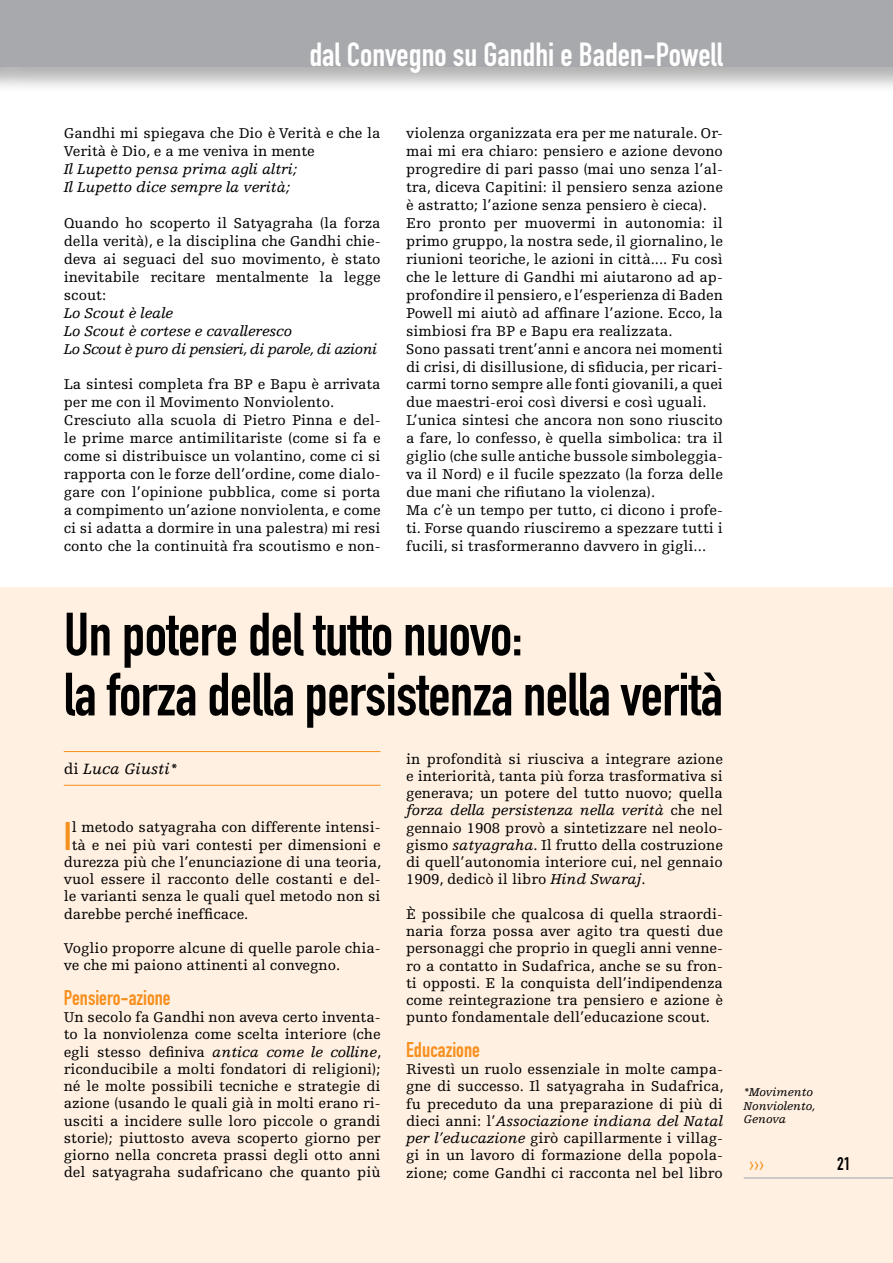
<style>
.page{position:relative;width:893px;height:1263px;background:#fff}
.page>*{position:absolute;margin:0;border:0;box-sizing:border-box;transform-origin:0 0}
.t1{font:60px/60px "DIN Engschrift Std";letter-spacing:-.01em;color:#000}
.t2{font:39.3px "DIN Engschrift Std";color:#f78f1e}
.t3{font:33px "DIN Engschrift Std";color:#fff}
.t4{font:21px "DIN Engschrift Std";color:#f78f1e}
.t5{font:18px "Egyptienne FLT Std";color:#f78f1e}
.t6{font:18px "DIN Engschrift Std";color:#000}
.t7{font:italic 15.75px "Egyptienne FLT Std";color:#000}
.t8{font:15px/17.9px "Egyptienne FLT Std";color:#000;text-align:justify}
.t9{font:italic 15px/17.9px "Egyptienne FLT Std";letter-spacing:-.025em;color:#000}
.t10{font:italic 15px/17.9px "Egyptienne FLT Std";color:#000}
.t11{font:italic 12px/13.5px "Egyptienne FLT Std";color:#000}
.s1{font-style:normal}
.s2{font-style:italic}
</style>
<div class="page">
<div style="left:0;top:588px;width:893px;height:675px;background:#fff0e1"></div>
<div style="left:0;top:0;width:893px;height:93px;background:#000;opacity:.3"></div>
<div style="left:0;top:0;width:893px;height:66px;background:#a7a9ac"></div>
<hr style="left:64px;top:751px;width:317px;height:1px;background:#f78f1e">
<hr style="left:64px;top:785px;width:317px;height:1px;background:#f78f1e">
<hr style="left:744px;top:1177px;width:149px;height:2px;background:#bcbdc0">
<h3 class="t3" style="left:309px;top:35px;width:415px">dal Convegno su Gandhi e Baden-Powell</h3>
<p class="t8" style="left:64px;top:125px;width:318px">Gandhi mi spiegava che Dio è Verità e che la<br>Verità è Dio, e a me veniva in mente</p>
<p class="t10" style="left:64px;top:161px;width:235px">Il Lupetto pensa prima agli altri;<br>Il Lupetto dice sempre la verità;</p>
<p class="t8" style="left:64px;top:214px;width:318px">Quando ho scoperto il Satyagraha (la forza della verità), e la disciplina che Gandhi chie&shy;deva ai seguaci del suo movimento, è stato inevitabile recitare mentalmente la legge scout:</p>
<p class="t9" style="left:64px;top:304px;width:315px">Lo Scout è leale<br>Lo Scout è cortese e cavalleresco<br>Lo Scout è puro di pensieri, di parole, di azioni</p>
<p class="t8" style="left:64px;top:376px;width:318px;text-align:left">La sintesi completa fra BP e Bapu è arrivata per me con il Movimento Nonviolento.<br>Cresciuto alla scuola di Pietro Pinna e del&shy;le prime marce antimilitariste (come si fa e come si distribuisce un volantino, come ci si rapporta con le forze dell’ordine, come dialo&shy;gare con l’opinione pubblica, come si porta a compimento un’azione nonviolenta, e come ci si adatta a dormire in una palestra) mi resi conto che la continuità fra scoutismo e non-</p>
<p class="t8" style="left:406px;top:125px;width:318px;text-align:left">violenza organizzata era per me naturale. Or&shy;mai mi era chiaro: pensiero e azione devono progredire di pari passo (mai uno senza l’al&shy;tra, diceva Capitini: il pensiero senza azione è astratto; l’azione senza pensiero è cieca).<br>Ero pronto per muovermi in autonomia: il primo gruppo, la nostra sede, il giornalino, le riunioni teoriche, le azioni in città.... Fu così che le letture di Gandhi mi aiutarono ad ap&shy;profondire il pensiero, e l’esperienza di Baden Powell mi aiutò ad affinare l’azione. Ecco, la simbiosi fra BP e Bapu era realizzata.<br>Sono passati trent’anni e ancora nei momenti di crisi, di disillusione, di sfiducia, per ricari&shy;carmi torno sempre alle fonti giovanili, a quei due maestri-eroi così diversi e così uguali.<br>L’unica sintesi che ancora non sono riuscito a fare, lo confesso, è quella simbolica: tra il giglio (che sulle antiche bussole simboleggia&shy;va il Nord) e il fucile spezzato (la forza delle due mani che rifiutano la violenza).<br>Ma c’è un tempo per tutto, ci dicono i profe&shy;ti. Forse quando riusciremo a spezzare tutti i fucili, si trasformeranno davvero in gigli...</p>
<h1 class="t1" style="left:64px;top:605px;width:660px">Un potere del tutto nuovo:<br>la forza della persistenza nella verità</h1>
<p class="t7" style="left:64px;top:760px;width:114px"><span class="s1">di</span> Luca Giusti*</p>
<p class="t8" style="left:406px;top:750px;width:318px;line-height:17.2px">in profondità si riusciva a integrare azione e interiorità, tanta più forza trasformativa si generava; un potere del tutto nuovo; quella <span class="s2">forza della persistenza nella verità</span> che nel gennaio 1908 provò a sintetizzare nel neolo&shy;gismo <span class="s2">satyagraha</span>. Il frutto della costruzione di quell’autonomia interiore cui, nel gennaio 1909, dedicò il libro <span class="s2">Hind Swaraj</span>.</p>
<p class="t8" style="left:406px;top:906px;width:318px;line-height:17.2px">È possibile che qualcosa di quella straordi&shy;naria forza possa aver agito tra questi due personaggi che proprio in quegli anni venne&shy;ro a contatto in Sudafrica, anche se su fron&shy;ti opposti. E la conquista dell’indipendenza come reintegrazione tra pensiero e azione è punto fondamentale dell’educazione scout.</p>
<h3 class="t4" style="left:406px;top:1037px;width:75px">Educazione</h3>
<p class="t8" style="left:406px;top:1061px;width:319px;line-height:17.2px">Rivestì un ruolo essenziale in molte campa&shy;gne di successo. Il satyagraha in Sudafrica, fu preceduto da una preparazione di più di dieci anni: l’<span class="s2">Associazione indiana del Natal per l’educazione</span> girò capillarmente i villag&shy;gi in un lavoro di formazione della popola&shy;zione; come Gandhi ci racconta nel bel libro</p>
<h2 class="t2" style="left:64px;top:813px;width:10px">I</h2>
<p class="t8" style="left:72px;top:819px;width:310px">l metodo satyagraha con differente intensi-</p>
<p class="t8" style="left:72px;top:836px;width:310px">tà e nei più vari contesti per dimensioni e</p>
<p class="t8" style="left:64px;top:853px;width:319px">durezza più che l’enunciazione di una teoria,</p>
<p class="t8" style="left:64px;top:870px;width:318px">vuol essere il racconto delle costanti e del-</p>
<p class="t8" style="left:64px;top:888px;width:318px">le varianti senza le quali quel metodo non si</p>
<p class="t8" style="left:64px;top:905px;width:186px">darebbe perché inefficace.</p>
<p class="t8" style="left:64px;top:940px;width:318px;line-height:17.2px">Voglio proporre alcune di quelle parole chia&shy;ve che mi paiono attinenti al convegno.</p>
<h3 class="t4" style="left:64px;top:985px;width:108px">Pensiero-azione</h3>
<p class="t8" style="left:64px;top:1009px;width:319px;line-height:17.2px">Un secolo fa Gandhi non aveva certo inventa&shy;to la nonviolenza come scelta interiore (che egli stesso definiva <span class="s2">antica come le colline</span>, riconducibile a molti fondatori di religioni); né le molte possibili tecniche e strategie di azione (usando le quali già in molti erano ri&shy;usciti a incidere sulle loro piccole o grandi storie); piuttosto aveva scoperto giorno per giorno nella concreta prassi degli otto anni del satyagraha sudafricano che quanto più</p>
<p class="t11" style="left:743px;top:1085px;width:74px">*Movimento<br>Nonviolento,<br>Genova</p>
<p class="t5" style="left:749px;top:1154px;width:17px">›››</p>
<p class="t6" style="left:837px;top:1153px;width:15px">21</p>
</div>
